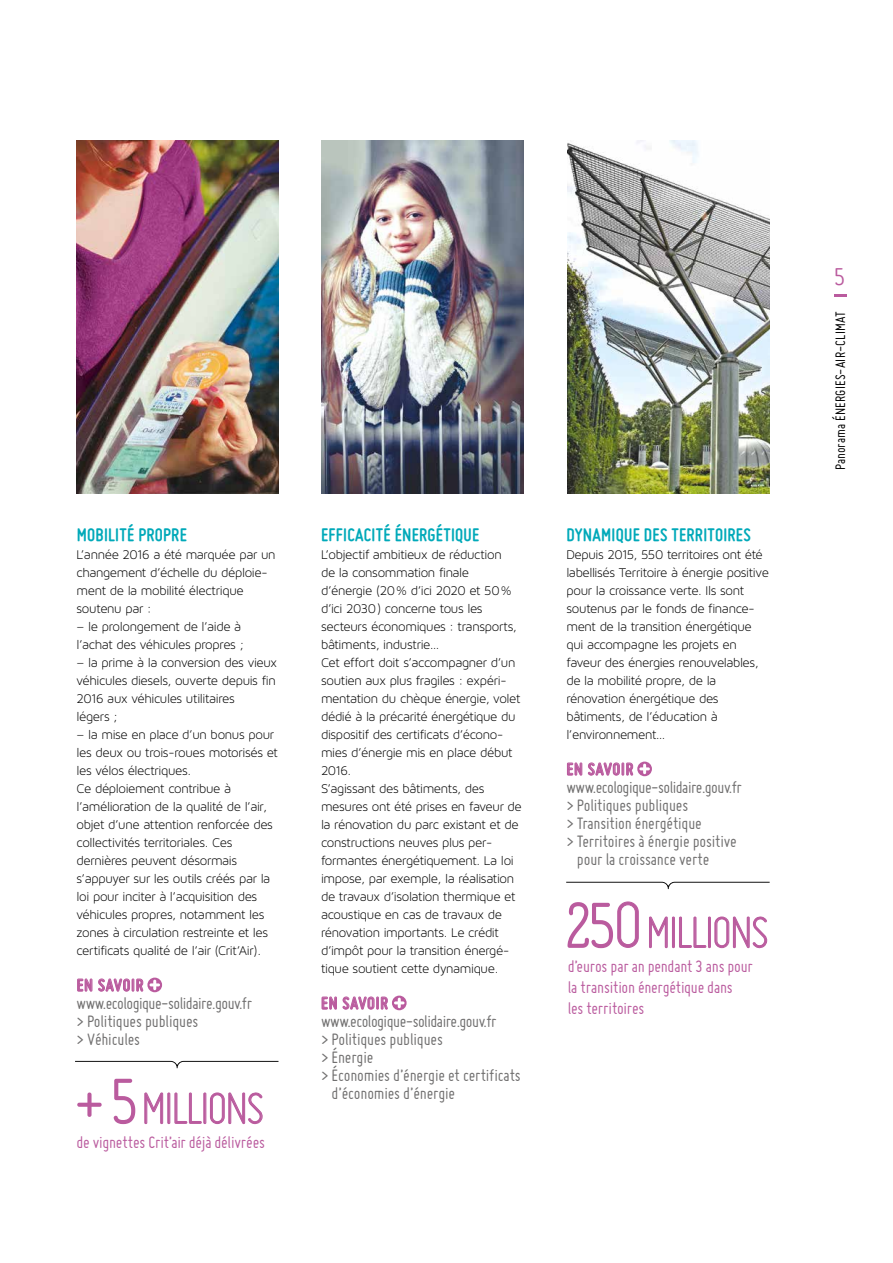
<style>
.page{position:relative;width:893px;height:1263px;background:#fff}
.page>*{position:absolute;margin:0;border:0;box-sizing:border-box;transform-origin:0 0}
.t1{font:300 49.5px "Miso";letter-spacing:-.055em;color:#ba5b9e}
.t2{font:22.5px "Mensch";color:#ba5b9e}
.t3{font:700 19.5px "Miso";letter-spacing:.015em;color:#00a9b9}
.t4{font:18px/18px "Miso";letter-spacing:-.01em;color:#706f6f}
.t5{font:18px/21px "Miso";letter-spacing:-.01em;color:#ba5b9e}
.t6{font:18px "Miso";letter-spacing:-.03em;color:#706f6f}
.t7{font:700 18px "Miso";letter-spacing:.055em;color:#ba5b9e}
.t8{font:15px "Miso";letter-spacing:.015em;color:#000}
.t9{font:13.5px/18px "Maven Pro Light 300";letter-spacing:-.03em;color:#000}
.s1{font-family:"Mensch";font-weight:400;font-size:58.5px}
.s2{font-size:73.5px}
</style>
<div class="page">
<svg style="left:834px;top:294px;width:12px;height:3px"></svg>
<svg style="left:567px;top:763px;width:15px;height:12px"></svg>
<svg style="left:588px;top:762px;width:45px;height:14px"></svg>
<svg style="left:637px;top:761px;width:15px;height:15px"></svg>
<svg style="left:639px;top:764px;width:11px;height:10px"></svg>
<svg style="left:77px;top:979px;width:15px;height:12px"></svg>
<svg style="left:98px;top:978px;width:45px;height:14px"></svg>
<svg style="left:147px;top:977px;width:15px;height:15px"></svg>
<svg style="left:150px;top:980px;width:10px;height:10px"></svg>
<svg style="left:322px;top:997px;width:15px;height:12px"></svg>
<svg style="left:343px;top:996px;width:45px;height:14px"></svg>
<svg style="left:392px;top:995px;width:15px;height:15px"></svg>
<svg style="left:394px;top:998px;width:10px;height:10px"></svg>
<img style="left:77px;top:140px;width:202px;height:353px">
<img style="left:321px;top:140px;width:202px;height:353px">
<img style="left:568px;top:140px;width:202px;height:353px">
<svg style="left:617px;top:901px;width:22px;height:47px"></svg>
<svg style="left:649px;top:916px;width:19px;height:33px"></svg>
<div style="left:672px;top:916px;width:3px;height:32px;border:1px solid #ba5b9e"></div>
<svg style="left:679px;top:916px;width:28px;height:32px"></svg>
<div style="left:708px;top:916px;width:3px;height:32px;border:1px solid #ba5b9e"></div>
<svg style="left:714px;top:916px;width:54px;height:33px"></svg>
<svg style="left:566px;top:882px;width:204px;height:7px"></svg>
<svg style="left:144px;top:1092px;width:20px;height:32px"></svg>
<div style="left:167px;top:1092px;width:3px;height:32px;border:1px solid #ba5b9e"></div>
<svg style="left:174px;top:1092px;width:28px;height:32px"></svg>
<div style="left:203px;top:1092px;width:3px;height:32px;border:1px solid #ba5b9e"></div>
<svg style="left:210px;top:1092px;width:53px;height:33px"></svg>
<svg style="left:75px;top:1061px;width:203px;height:7px"></svg>
<h3 class="t3" style="left:77px;top:523px;width:112px">MOBILITÉ PROPRE</h3>
<p class="t9" style="left:77px;top:545px;width:201px">L’année 2016 a été marquée par un changement d’échelle du déploie&shy;ment de la mobilité électrique soutenu par :</p>
<p class="t9" style="left:77px;top:617px;width:169px">– le prolongement de l’aide à l’achat des véhicules propres ;</p>
<p class="t9" style="left:77px;top:653px;width:202px">– la prime à la conversion des vieux véhicules diesels, ouverte depuis fin<br>2016 aux véhicules utilitaires<br>légers ;</p>
<p class="t9" style="left:77px;top:725px;width:203px">– la mise en place d’un bonus pour les deux ou trois-roues motorisés et les vélos électriques.<br>Ce déploiement contribue à l’amélioration de la qualité de l’air, objet d’une attention renforcée des collectivités territoriales. Ces dernières peuvent désormais s’appuyer sur les outils créés par la loi pour inciter à l’acquisition des véhicules propres, notamment les zones à circulation restreinte et les certificats qualité de l’air (Crit’Air).</p>
<h3 class="t7" style="left:77px;top:975px;width:68px">EN SAVOIR</h3>
<h3 class="t4" style="left:77px;top:994px;width:177px">www.ecologique-solidaire.gouv.fr &gt; Politiques publiques<br>&gt; Véhicules</h3>
<h1 class="t1" style="left:75px;top:1080px;width:191px"><span class="s1">+ 5</span> MILLIONS</h1>
<h3 class="t5" style="left:77px;top:1131px;width:190px">de vignettes Crit’air déjà délivrées</h3>
<h3 class="t3" style="left:321px;top:523px;width:160px">EFFICACITÉ ÉNERGÉTIQUE</h3>
<p class="t9" style="left:321px;top:545px;width:202px">L’objectif ambitieux de réduction<br>de la consommation finale d’énergie (20% d’ici 2020 et 50% d’ici 2030) concerne tous les secteurs économiques : transports, bâtiments, industrie…<br>Cet effort doit s’accompagner d’un soutien aux plus fragiles : expéri&shy;mentation du chèque énergie, volet dédié à la précarité énergétique du dispositif des certificats d’écono&shy;mies d’énergie mis en place début<br>2016.<br>S’agissant des bâtiments, des mesures ont été prises en faveur de la rénovation du parc existant et de constructions neuves plus per&shy;formantes énergétiquement. La loi impose, par exemple, la réalisation de travaux d’isolation thermique et acoustique en cas de travaux de rénovation importants. Le crédit d’impôt pour la transition énergé&shy;tique soutient cette dynamique.</p>
<h3 class="t7" style="left:321px;top:993px;width:68px">EN SAVOIR</h3>
<h3 class="t6" style="left:321px;top:1011px;width:177px">www.ecologique-solidaire.gouv.fr</h3>
<h3 class="t4" style="left:321px;top:1030px;width:123px">&gt; Politiques publiques</h3>
<h3 class="t4" style="left:321px;top:1048px;width:54px">&gt; Énergie</h3>
<h3 class="t4" style="left:321px;top:1066px;width:201px">&gt; Économies d’énergie et certificats</h3>
<h3 class="t4" style="left:332px;top:1084px;width:125px">d’économies d’énergie</h3>
<h3 class="t3" style="left:566px;top:523px;width:186px">DYNAMIQUE DES TERRITOIRES</h3>
<p class="t9" style="left:566px;top:545px;width:204px">Depuis 2015, 550 territoires ont été labellisés Territoire à énergie positive pour la croissance verte. Ils sont soutenus par le fonds de finance&shy;ment de la transition énergétique qui accompagne les projets en faveur des énergies renouvelables, de la mobilité propre, de la rénovation énergétique des bâtiments, de l’éducation à l’environnement…</p>
<h3 class="t7" style="left:566px;top:759px;width:68px">EN SAVOIR</h3>
<h3 class="t6" style="left:566px;top:777px;width:177px">www.ecologique-solidaire.gouv.fr</h3>
<h3 class="t4" style="left:566px;top:796px;width:123px">&gt; Politiques publiques</h3>
<h3 class="t4" style="left:566px;top:814px;width:137px">&gt; Transition énergétique</h3>
<h3 class="t4" style="left:566px;top:832px;width:172px">&gt; Territoires à énergie positive</h3>
<h3 class="t4" style="left:577px;top:850px;width:134px">pour la croissance verte</h3>
<h1 class="t1" style="left:566px;top:904px;width:204px"><span class="s1">25</span><span class="s2">0</span>MILLIONS</h1>
<h3 class="t5" style="left:568px;top:955px;width:187px">d’euros par an pendant 3 ans pour la transition énergétique dans les territoires</h3>
<h2 class="t2" style="left:836px;top:266px;width:10px">5</h2>
<p class="t8" style="left:832px;top:470px;width:160px;rotate:-90deg">Panorama ÉNERGIES-AIR-CLIMAT</p>
</div>
